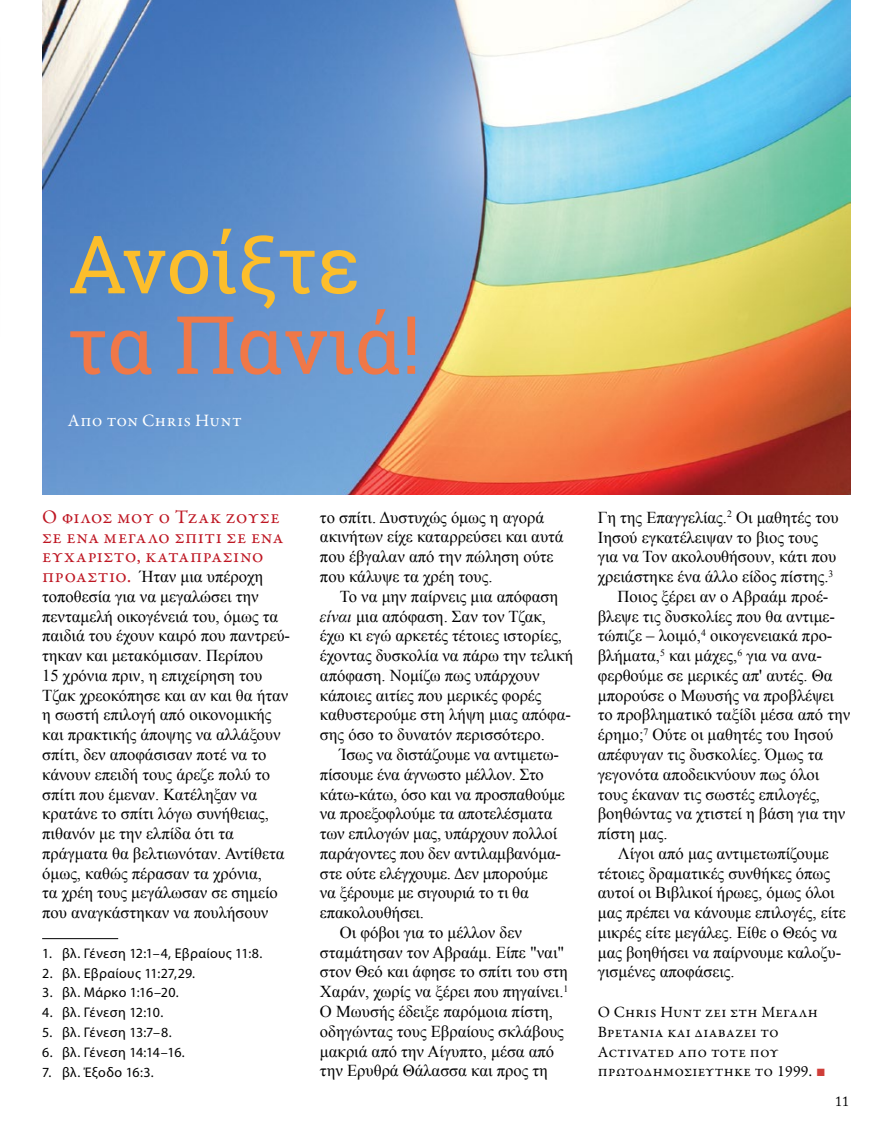
<style>
.page{position:relative;width:893px;height:1141px;background:#fff}
.page>*{position:absolute;margin:0;border:0;box-sizing:border-box;transform-origin:0 0}
.t1{font:80.5px "Roboto Slab";color:#ef7848}
.t2{font:80.5px "Roboto Slab";color:#fcbe2c}
.t3{font:19.25px/19.8px "Garamond Premr Pro";letter-spacing:.02em;color:#be1622}
.t4{font:17.5px "Garamond Premr Pro";letter-spacing:.02em;color:#fff}
.t5{font:16.62px/19.8px "Times New Roman";color:#000}
.t6{font:15.75px/19.8px "Garamond Premr Pro";letter-spacing:.02em;color:#000}
.t7{font:14px "Myriad Pro";letter-spacing:.025em;color:#000}
.t8{font:14px "Adobe Caslon Pro";color:#000}
.s1{font-family:"Garamond Premr Pro";font-size:19.25px;color:#be1622}
.s2{font-style:italic}
.s3{font-family:"Arial";color:#cf3e39}
</style>
<div class="page">
<img style="left:43px;top:0;width:808px;height:495px">
<hr style="left:42px;top:938px;width:76px;height:1px;background:#000">
<h1 class="t2" style="left:68px;top:209px;width:294px">Ανοίξτε</h1>
<h1 class="t1" style="left:68px;top:289px;width:354px">τα Πανιά!</h1>
<p class="t4" style="left:68px;top:410px;width:176px">Απο τον Chris Hunt</p>
<p class="t3" style="left:42px;top:507px;width:243px">Ο φίλος μου ο Τζακ ζούσε σε ένα μεγάλο σπίτι σε ένα ευχάριστο, καταπράσινο</p>
<p class="t5" style="left:42px;top:566px;width:249px"><span class="s1">προάστιο.</span> Ήταν μια υπέροχη τοποθεσία για να μεγαλώσει την πενταμελή οικογένειά του, όμως τα παιδιά του έχουν καιρό που παντρεύ&shy;τηκαν και μετακόμισαν. Περίπου<br>15 χρόνια πριν, η επιχείρηση του<br>Τζακ χρεοκόπησε και αν και θα ήταν η σωστή επιλογή από οικονομικής και πρακτικής άποψης να αλλάξουν σπίτι, δεν αποφάσισαν ποτέ να το κάνουν επειδή τους άρεζε πολύ το σπίτι που έμεναν. Κατέληξαν να κρατάνε το σπίτι λόγω συνήθειας, πιθανόν με την ελπίδα ότι τα πράγματα θα βελτιωνόταν. Αντίθετα όμως, καθώς πέρασαν τα χρόνια,<br>τα χρέη τους μεγάλωσαν σε σημείο που αναγκάστηκαν να πουλήσουν</p>
<p class="t7" style="left:42px;top:944px;width:222px">1. βλ. Γένεση 12:1–4, Εβραίους 11:8.</p>
<p class="t7" style="left:42px;top:964px;width:154px">2. βλ. Εβραίους 11:27,29.</p>
<p class="t7" style="left:42px;top:984px;width:138px">3. βλ. Μάρκο 1:16–20.</p>
<p class="t7" style="left:42px;top:1004px;width:123px">4. βλ. Γένεση 12:10.</p>
<p class="t7" style="left:42px;top:1024px;width:131px">5. βλ. Γένεση 13:7–8.</p>
<p class="t7" style="left:42px;top:1043px;width:144px">6. βλ. Γένεση 14:14–16.</p>
<p class="t7" style="left:42px;top:1063px;width:113px">7. βλ. Έξοδο 16:3.</p>
<p class="t5" style="left:320px;top:507px;width:245px">το σπίτι. Δυστυχώς όμως η αγορά ακινήτων είχε καταρρεύσει και αυτά που έβγαλαν από την πώληση ούτε που κάλυψε τα χρέη τους.</p>
<p class="t5" style="left:320px;top:586px;width:255px;text-indent:20px">Το να μην παίρνεις μια απόφαση <span class="s2">είναι</span> μια απόφαση. Σαν τον Τζακ, έχω κι εγώ αρκετές τέτοιες ιστορίες, έχοντας δυσκολία να πάρω την τελική απόφαση. Νομίζω πως υπάρχουν κάποιες αιτίες που μερικές φορές καθυστερούμε στη λήψη μιας απόφα&shy;σης όσο το δυνατόν περισσότερο.</p>
<p class="t5" style="left:340px;top:744px;width:221px">Ίσως να διστάζουμε να αντιμετω-</p>
<p class="t5" style="left:320px;top:764px;width:225px">πίσουμε ένα άγνωστο μέλλον. Στο</p>
<p class="t5" style="left:320px;top:784px;width:246px">κάτω-κάτω, όσο και να προσπαθούμε</p>
<p class="t5" style="left:320px;top:804px;width:234px">να προεξοφλούμε τα αποτελέσματα</p>
<p class="t5" style="left:320px;top:823px;width:239px">των επιλογών μας, υπάρχουν πολλοί</p>
<p class="t5" style="left:320px;top:843px;width:243px">παράγοντες που δεν αντιλαμβανόμα-</p>
<p class="t5" style="left:320px;top:863px;width:229px">στε ούτε ελέγχουμε. Δεν μπορούμε</p>
<p class="t5" style="left:320px;top:883px;width:210px">να ξέρουμε με σιγουριά το τι θα</p>
<p class="t5" style="left:320px;top:902px;width:106px">επακολουθήσει.</p>
<p class="t5" style="left:340px;top:922px;width:184px">Οι φόβοι για το μέλλον δεν</p>
<p class="t5" style="left:320px;top:942px;width:246px">σταμάτησαν τον Αβραάμ. Είπε "ναι"</p>
<p class="t5" style="left:320px;top:962px;width:249px">στον Θεό και άφησε το σπίτι του στη</p>
<p class="t5" style="left:320px;top:981px;width:250px">Χαράν, χωρίς να ξέρει που πηγαίνει.<sup>1</sup></p>
<p class="t5" style="left:320px;top:1001px;width:234px">Ο Μωυσής έδειξε παρόμοια πίστη,</p>
<p class="t5" style="left:320px;top:1021px;width:245px">οδηγώντας τους Εβραίους σκλάβους</p>
<p class="t5" style="left:320px;top:1041px;width:236px">μακριά από την Αίγυπτο, μέσα από</p>
<p class="t5" style="left:320px;top:1061px;width:229px">την Ερυθρά Θάλασσα και προς τη</p>
<p class="t5" style="left:598px;top:507px;width:242px">Γη της Επαγγελίας.<sup>2</sup> Οι μαθητές του</p>
<p class="t5" style="left:598px;top:527px;width:222px">Ιησού εγκατέλειψαν το βιος τους</p>
<p class="t5" style="left:598px;top:547px;width:240px">για να Τον ακολουθήσουν, κάτι που</p>
<p class="t5" style="left:598px;top:566px;width:237px">χρειάστηκε ένα άλλο είδος πίστης.<sup>3</sup></p>
<p class="t5" style="left:618px;top:586px;width:212px">Ποιος ξέρει αν ο Αβραάμ προέ-</p>
<p class="t5" style="left:598px;top:606px;width:239px">βλεψε τις δυσκολίες που θα αντιμε-</p>
<p class="t5" style="left:598px;top:626px;width:236px">τώπιζε – λοιμό,<sup>4</sup> οικογενειακά προ-</p>
<p class="t5" style="left:598px;top:645px;width:226px">βλήματα,<sup>5</sup> και μάχες,<sup>6</sup> για να ανα-</p>
<p class="t5" style="left:598px;top:665px;width:236px">φερθούμε σε μερικές απ' αυτές. Θα</p>
<p class="t5" style="left:598px;top:685px;width:238px">μπορούσε ο Μωυσής να προβλέψει</p>
<p class="t5" style="left:598px;top:705px;width:254px">το προβληματικό ταξίδι μέσα από την</p>
<p class="t5" style="left:598px;top:725px;width:237px">έρημο;<sup>7</sup> Ούτε οι μαθητές του Ιησού</p>
<p class="t5" style="left:598px;top:744px;width:227px">απέφυγαν τις δυσκολίες. Όμως τα</p>
<p class="t5" style="left:598px;top:764px;width:223px">γεγονότα αποδεικνύουν πως όλοι</p>
<p class="t5" style="left:598px;top:784px;width:224px">τους έκαναν τις σωστές επιλογές,</p>
<p class="t5" style="left:598px;top:804px;width:249px">βοηθώντας να χτιστεί η βάση για την</p>
<p class="t5" style="left:598px;top:823px;width:71px">πίστη μας.</p>
<p class="t5" style="left:618px;top:843px;width:213px">Λίγοι από μας αντιμετωπίζουμε</p>
<p class="t5" style="left:598px;top:863px;width:234px">τέτοιες δραματικές συνθήκες όπως</p>
<p class="t5" style="left:598px;top:883px;width:238px">αυτοί οι Βιβλικοί ήρωες, όμως όλοι</p>
<p class="t5" style="left:598px;top:902px;width:250px">μας πρέπει να κάνουμε επιλογές, είτε</p>
<p class="t5" style="left:598px;top:922px;width:241px">μικρές είτε μεγάλες. Είθε ο Θεός να</p>
<p class="t5" style="left:598px;top:942px;width:245px">μας βοηθήσει να παίρνουμε καλοζυ-</p>
<p class="t5" style="left:598px;top:962px;width:138px">γισμένες αποφάσεις.</p>
<p class="t6" style="left:598px;top:1003px;width:229px">Ο Chris Hunt ζει στη Μεγάλη<br>Βρετανία και διαβάζει το<br>Activated από τότε που πρωτοδημοσιεύτηκε το 1999. <span class="s3">■</span></p>
<p class="t8" style="left:835px;top:1093px;width:15px">11</p>
</div>
